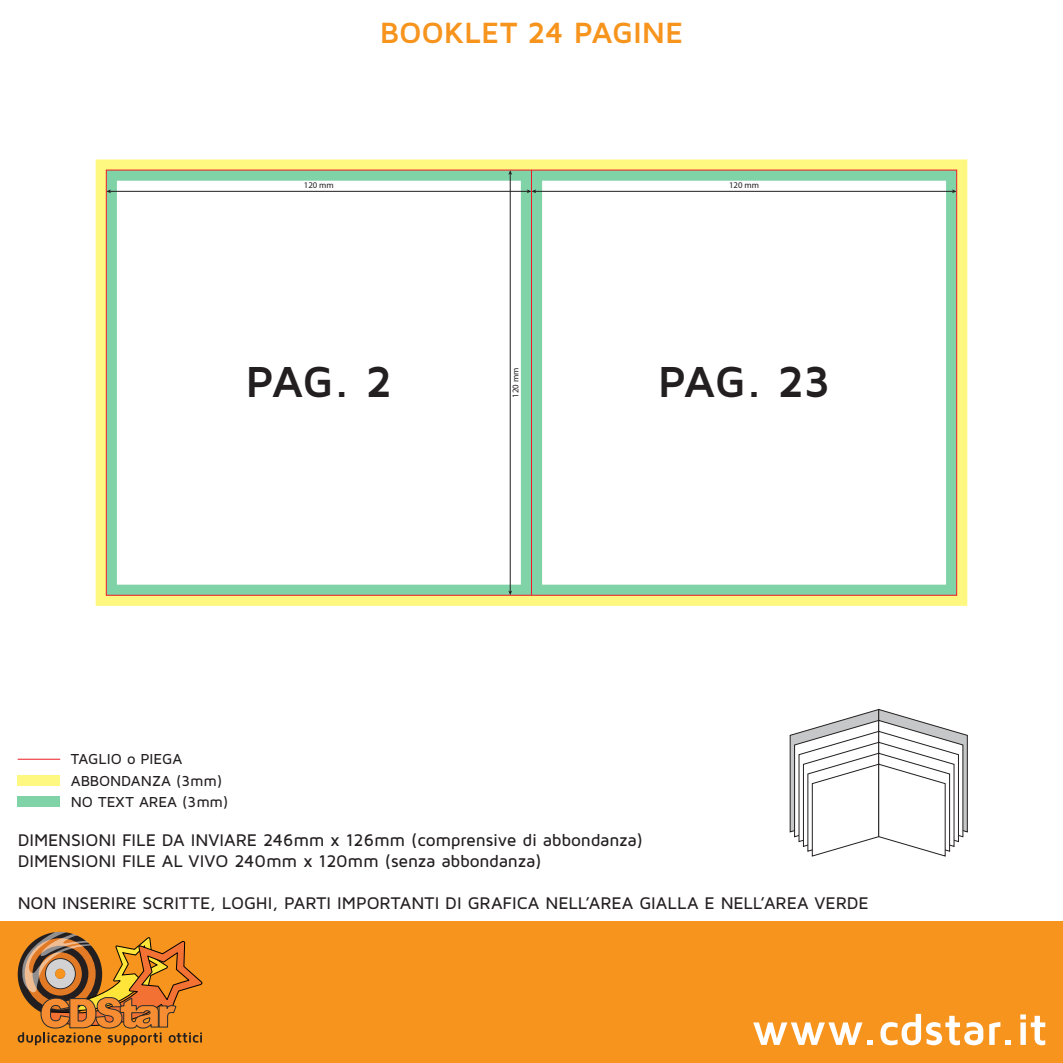
<style>
.page{position:relative;width:1063px;height:1063px;background:#fff}
.page>*{position:absolute;margin:0;border:0;box-sizing:border-box;transform-origin:0 0}
.t1{font:700 45px "Maven Pro";letter-spacing:-.025em;color:#231f20}
.t2{font:700 30.38px "Maven Pro";letter-spacing:-.015em;color:#f7941d}
.t3{font:500 17.5px/21px "Maven Pro";letter-spacing:-.005em;color:#231f20}
.t4{font:500 15px/21.2px "Maven Pro";letter-spacing:-.005em;color:#231f20}
.t5{font:8.75px "Myriad Pro";color:#231f20}
</style>
<div class="page">
<div style="left:18px;top:775px;width:42px;height:11px;background:#fff880"></div>
<svg style="left:96px;top:159px;width:871px;height:447px;background:#f3e980"></svg>
<div style="left:18px;top:796px;width:42px;height:11px;background:#80d2a7"></div>
<svg style="left:108px;top:172px;width:847px;height:421px"></svg>
<div style="left:0;top:921px;width:1063px;height:142px;background:#f7941d"></div>
<hr style="left:18px;top:759px;width:42px;height:1px;background:#ed1c24">
<svg style="left:753px;top:1022px;width:120px;height:23px"></svg>
<svg style="left:880px;top:1014px;width:103px;height:31px"></svg>
<svg style="left:989px;top:1022px;width:21px;height:23px"></svg>
<svg style="left:1020px;top:1014px;width:25px;height:31px"></svg>
<hr style="left:110px;top:191px;width:418px;height:1px;background:#231f20">
<svg style="left:108px;top:189px;width:3px;height:4px"></svg>
<hr style="left:510px;top:173px;width:1px;height:419px;background:#231f20">
<svg style="left:508px;top:172px;width:4px;height:3px"></svg>
<hr style="left:535px;top:191px;width:418px;height:1px;background:#231f20">
<svg style="left:527px;top:189px;width:9px;height:4px"></svg>
<svg style="left:952px;top:189px;width:3px;height:4px"></svg>
<hr style="left:531px;top:170px;width:1px;height:425px;background:#ed1c24">
<svg style="left:790px;top:709px;width:178px;height:147px"></svg>
<svg style="left:18px;top:931px;width:185px;height:114px"></svg>
<h2 class="t2" style="left:380px;top:13px;width:305px">BOOKLET 24 PAGINE</h2>
<p class="t5" style="left:304px;top:181px;width:31px">120 mm</p>
<p class="t5" style="left:729px;top:181px;width:31px">120 mm</p>
<h1 class="t1" style="left:245px;top:353px;width:148px">PAG. 2</h1>
<h1 class="t1" style="left:658px;top:353px;width:174px">PAG. 23</h1>
<p class="t5" style="left:511px;top:398px;width:31px;rotate:-90deg">120 mm</p>
<p class="t4" style="left:71px;top:747px;width:113px">TAGLIO o PIEGA</p>
<p class="t4" style="left:71px;top:770px;width:159px">ABBONDANZA (3mm)<br>NO TEXT AREA (3mm)</p>
<p class="t3" style="left:18px;top:829px;width:627px">DIMENSIONI FILE DA INVIARE 246mm x 126mm (comprensive di abbondanza)<br>DIMENSIONI FILE AL VIVO 240mm x 120mm (senza abbondanza)</p>
<p class="t3" style="left:18px;top:892px;width:852px">NON INSERIRE SCRITTE, LOGHI, PARTI IMPORTANTI DI GRAFICA NELL’AREA GIALLA E NELL’AREA VERDE</p>
</div>
